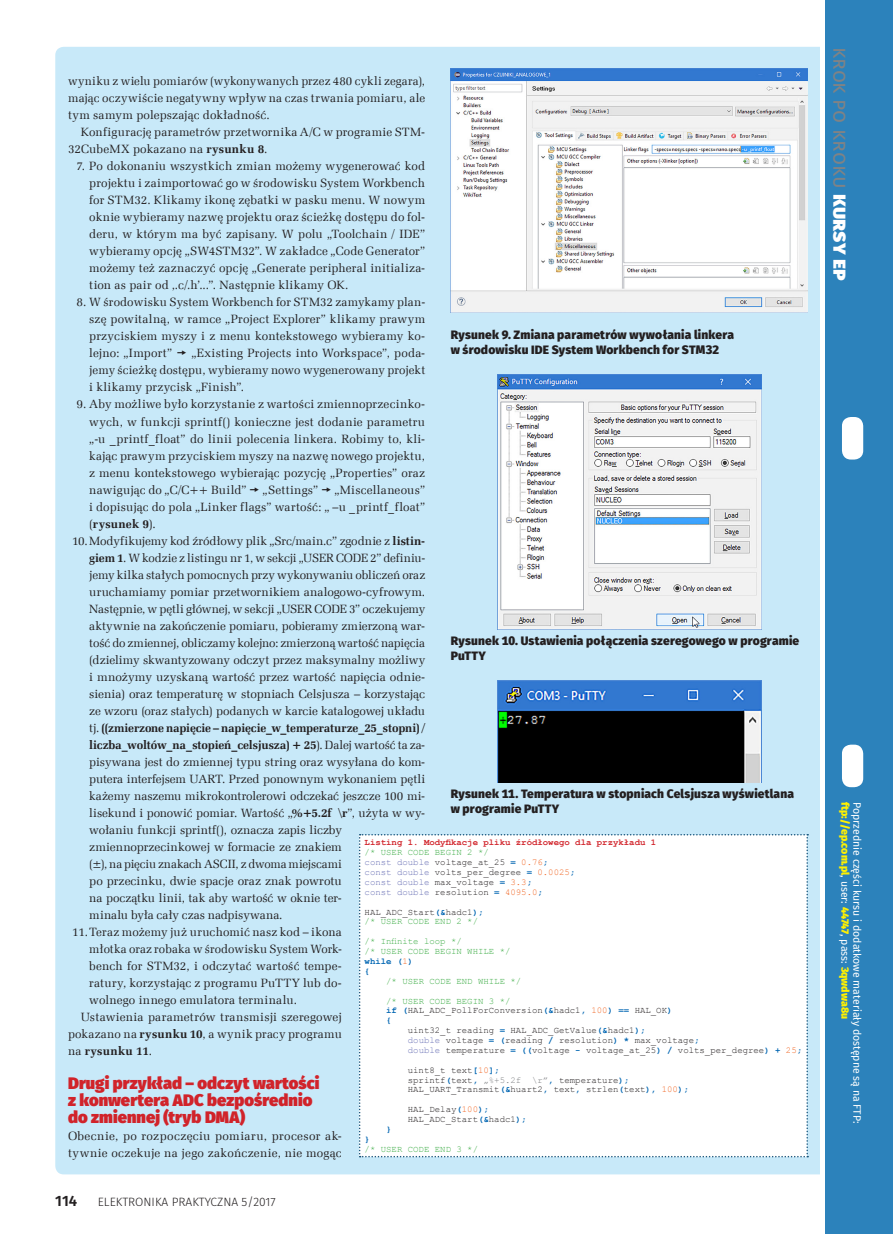
<style>
.page{position:relative;width:893px;height:1234px;background:#fff}
.page>*{position:absolute;margin:0;border:0;box-sizing:border-box;transform-origin:0 0}
.t1{font:21px "Fira Sans";color:#808285}
._3_Srodtytul{font:900 16.5px/17px "Fira Sans";letter-spacing:.005em;color:#d1232a}
.t2{font:600 15px "Fira Sans";color:#231f20}
._1_Body{font:12px/17px "Zapf Ellipt EU";letter-spacing:.005em;color:#231f20;text-align:justify}
._4_Podpis{font:800 12px/15px "Fira Sans";letter-spacing:.015em;color:#231f20}
._1_Body-2{font:12px/17px "Zapf Ellipt EU";letter-spacing:.03em;color:#231f20}
.t3{font:300 12px "Fira Sans";color:#231f20}
._1_Body-3{font:12px "Zapf Ellipt EU";letter-spacing:.025em;color:#231f20}
.t4{font:10.5px "Fira Sans";color:#fff}
.t5{font:800 10.5px "Fira Sans";color:#fff101}
._6_listing{font:9px "Courier New";color:#231f20}
._6_listing-2{font:9px "Courier New";color:#40ae49}
._6_listing-3{font:9px "Courier New";color:#6b72b6}
._6_listing-4{font:700 9px "Courier New";color:#d1232a}
._6_listing-5{font:700 9px "Courier New";color:#0367b3}
.s1{font-weight:700}
.s2{color:#6b72b6}
.s3{font-weight:700;color:#0367b3}
.s4{color:#f16522}
.s5{color:#231f20}
.s6{font-weight:400;color:#f16522}
.s7{color:#808285}
.s8{font-weight:800;color:#fff}
.s9{font-weight:400;color:#fff}
</style>
<div class="page">
<div style="left:55px;top:47px;width:832px;height:1127px;background:#c8e9f9;border-radius:9px"></div>
<div style="left:825px;top:0;width:68px;height:1233px;background:#2c82bb"></div>
<div style="left:842px;top:417px;width:21px;height:42px;background:#fff;border-radius:9px"></div>
<div style="left:842px;top:744px;width:21px;height:43px;background:#fff;border-radius:9px"></div>
<hr style="left:821px;top:0;width:4px;height:1233px;background:#fff">
<div style="left:359px;top:834px;width:449px;height:323px;background:#fff"></div>
<img style="left:451px;top:68px;width:357px;height:244px">
<img style="left:497px;top:374px;width:264px;height:255px">
<img style="left:497px;top:680px;width:264px;height:102px">
<p class="_1_Body" style="left:68px;top:73px;width:359px">wyniku z wielu pomiarów (wykonywanych przez 480 cykli zegara), mając oczywiście negatywny wpływ na czas trwania pomiaru, ale tym samym polepszając dokładność.</p>
<p class="_1_Body" style="left:68px;top:124px;width:359px;text-indent:13px">Konfigurację parametrów przetwornika A/C w programie STM-<br>32CubeMX pokazano na <span class="s1">rysunku 8</span>.</p>
<p class="_1_Body" style="left:89px;top:158px;width:337px;text-indent:-13px">7. Po dokonaniu wszystkich zmian możemy wygenerować kod projektu i zaimportować go w środowisku System Workbench for STM32. Klikamy ikonę zębatki w pasku menu. W nowym oknie wybieramy nazwę projektu oraz ścieżkę dostępu do fol&shy;deru, w którym ma być zapisany. W polu „Toolchain / IDE” wybieramy opcję „SW4STM32”. W zakładce „Code Generator” możemy też zaznaczyć opcję „Generate peripheral initializa&shy;tion as pair od ‚.c/.h’...”. Następnie klikamy OK.</p>
<p class="_1_Body" style="left:89px;top:294px;width:337px;text-indent:-13px">8. W środowisku System Workbench for STM32 zamykamy plan&shy;szę powitalną, w ramce „Project Explorer” klikamy prawym przyciskiem myszy i z menu kontekstowego wybieramy ko&shy;lejno: „Import”</p>
<p class="_4_Podpis" style="left:451px;top:325px;width:285px">Rysunek 9. Zmiana parametrów wywołania linkera w środowisku IDE System Workbench for STM32</p>
<p class="_1_Body" style="left:89px;top:345px;width:337px;text-indent:102px">„Existing Projects into Workspace”, poda&shy;jemy ścieżkę dostępu, wybieramy nowo wygenerowany projekt i klikamy przycisk „Finish”.</p>
<p class="_1_Body" style="left:89px;top:396px;width:337px;text-indent:-13px">9. Aby możliwe było korzystanie z wartości zmiennoprzecinko&shy;wych, w funkcji sprintf() konieczne jest dodanie parametru „-u _printf_float” do linii polecenia linkera. Robimy to, kli&shy;kając prawym przyciskiem myszy na nazwę nowego projektu, z menu kontekstowego wybierając pozycję „Properties” oraz nawigując do „C/C++ Build”</p>
<p class="_1_Body" style="left:89px;top:481px;width:337px;text-indent:245px">„Miscellaneous” i dopisując do pola „Linker flags” wartość: „ –u _printf_float” (<span class="s1">rysunek 9</span>).</p>
<p class="_1_Body" style="left:89px;top:532px;width:337px;text-align:left;text-indent:-17px">10.Modyfikujemy kod źródłowy plik „Src/main.c” zgodnie z <span class="s1">listin&shy;giem 1</span>. W kodzie z listingu nr 1, w sekcji „USER CODE 2” definiu&shy;jemy kilka stałych pomocnych przy wykonywaniu obliczeń oraz uruchamiamy pomiar przetwornikiem analogowo-cyfrowym.<br>Następnie, w pętli głównej, w sekcji „USER CODE 3” oczekujemy aktywnie na zakończenie pomiaru, pobieramy zmierzoną war&shy;tość do zmiennej, obliczamy kolejno: zmierzoną wartość napięcia (dzielimy skwantyzowany odczyt przez maksymalny możliwy i mnożymy uzyskaną wartość przez wartość napięcia odnie&shy;sienia) oraz temperaturę w stopniach Celsjusza – korzystając ze wzoru (oraz stałych) podanych w karcie katalogowej układu tj. <span class="s1">((zmierzone napięcie – napięcie_w_temperaturze_25_stopni) / liczba_woltów_na_stopień_celsjusza) + 25</span>). Dalej wartość ta za&shy;pisywana jest do zmiennej typu string oraz wysyłana do kom&shy;putera interfejsem UART. Przed ponownym wykonaniem pętli każemy naszemu mikrokontrolerowi odczekać jeszcze 100 mi&shy;lisekund i ponowić pomiar. Wartość „<span class="s1">%+5.2f \r</span>”, użyta w wy&shy;wołaniu funkcji sprintf(), oznacza zapis liczby zmiennoprzecinkowej w formacie ze znakiem<br>(±), na pięciu znakach ASCII, z dwoma miejscami<br>po przecinku, dwie spacje oraz znak powrotu<br>na początku linii, tak aby wartość w oknie ter-<br>minalu była cały czas nadpisywana.</p>
<p class="_1_Body" style="left:89px;top:923px;width:254px;text-indent:-17px">11.Teraz możemy już uruchomić nasz kod – ikona młotka oraz robaka w środowisku System Work&shy;bench for STM32, i odczytać wartość tempe&shy;ratury, korzystając z programu PuTTY lub do&shy;wolnego innego emulatora terminalu.</p>
<p class="_1_Body" style="left:68px;top:1008px;width:275px;text-indent:13px">Ustawienia parametrów transmisji szeregowej pokazano na <span class="s1">rysunku 10</span>, a wynik pracy programu na <span class="s1">rysunku 11</span>.</p>
<p class="_3_Srodtytul" style="left:68px;top:1072px;width:253px">Drugi przykład – odczyt wartości z konwertera ADC bezpośrednio do zmiennej (tryb DMA)</p>
<p class="_1_Body-2" style="left:68px;top:1127px;width:275px">Obecnie, po rozpoczęciu pomiaru, procesor ak&shy;tywnie oczekuje na jego zakończenie, nie mogąc</p>
<p class="_1_Body-3" style="left:263px;top:482px;width:57px">„Settings”</p>
<p class="_4_Podpis" style="left:451px;top:631px;width:350px">Rysunek 10. Ustawienia połączenia szeregowego w programie<br>PuTTY</p>
<p class="_4_Podpis" style="left:451px;top:785px;width:345px">Rysunek 11. Temperatura w stopniach Celsjusza wyświetlana w programie PuTTY</p>
<p class="_6_listing-4" style="left:365px;top:836px;width:293px">Listing 1. Modyfikacje pliku źródłowego dla przykładu 1</p>
<p class="_6_listing-2" style="left:365px;top:846px;width:126px">/* USER CODE BEGIN 2 */</p>
<p class="_6_listing" style="left:365px;top:856px;width:185px"><span class="s2">const double</span> voltage_at_25 <span class="s3">=</span> <span class="s4">0.76</span><span class="s3">;</span></p>
<p class="_6_listing" style="left:365px;top:866px;width:212px"><span class="s2">const double</span> volts_per_degree <span class="s3">=</span> <span class="s4">0.0025</span><span class="s3">;</span></p>
<p class="_6_listing-3" style="left:365px;top:876px;width:169px">const double <span class="s5">max_voltage</span> <span class="s3">=</span> <span class="s4">3.3</span><span class="s3">;</span></p>
<p class="_6_listing-3" style="left:365px;top:886px;width:180px">const double <span class="s5">resolution</span> <span class="s3">=</span> <span class="s4">4095.0</span><span class="s3">;</span></p>
<p class="_6_listing" style="left:365px;top:906px;width:120px">HAL_ADC_Start<span class="s3">(&amp;</span>hadc1<span class="s3">);</span></p>
<p class="_6_listing-2" style="left:365px;top:915px;width:115px">/* USER CODE END 2 */</p>
<p class="_6_listing-2" style="left:365px;top:935px;width:99px">/* Infinite loop */</p>
<p class="_6_listing-2" style="left:365px;top:945px;width:147px">/* USER CODE BEGIN WHILE */</p>
<p class="_6_listing-5" style="left:365px;top:955px;width:50px">while (<span class="s6">1</span>)</p>
<p class="_6_listing-5" style="left:365px;top:965px;width:7px">{</p>
<p class="_6_listing-2" style="left:386px;top:975px;width:137px">/* USER CODE END WHILE */</p>
<p class="_6_listing-2" style="left:386px;top:994px;width:126px">/* USER CODE BEGIN 3 */</p>
<p class="_6_listing" style="left:386px;top:1004px;width:288px"><span class="s3">if (</span>HAL_ADC_PollForConversion<span class="s3">(&amp;</span>hadc1<span class="s3">,</span> <span class="s4">100</span><span class="s3">) ==</span> HAL_OK<span class="s3">)</span></p>
<p class="_6_listing-5" style="left:386px;top:1014px;width:7px">{</p>
<p class="_6_listing" style="left:408px;top:1024px;width:239px">uint32_t reading <span class="s3">=</span> HAL_ADC_GetValue<span class="s3">(&amp;</span>hadc1<span class="s3">);</span></p>
<p class="_6_listing" style="left:408px;top:1034px;width:293px"><span class="s2">double</span> voltage <span class="s3">= (</span>reading <span class="s3">/</span> resolution<span class="s3">) *</span> max_voltage<span class="s3">;</span></p>
<p class="_6_listing" style="left:408px;top:1044px;width:396px"><span class="s2">double</span> temperature <span class="s3">= ((</span>voltage <span class="s3">-</span> voltage_at_25<span class="s3">) /</span> volts_per_degree<span class="s3">) +</span> <span class="s4">25</span><span class="s3">;</span></p>
<p class="_6_listing" style="left:408px;top:1063px;width:93px">uint8_t text<span class="s3">[</span><span class="s4">10</span><span class="s3">];</span></p>
<p class="_6_listing" style="left:408px;top:1073px;width:223px">sprintf<span class="s3">(</span>text<span class="s3">,</span> <span class="s7">„%+5.2f \r”</span><span class="s3">,</span> temperature<span class="s3">);</span></p>
<p class="_6_listing" style="left:408px;top:1083px;width:282px">HAL_UART_Transmit<span class="s3">(&amp;</span>huart2<span class="s3">,</span> text<span class="s3">,</span> strlen<span class="s3">(</span>text<span class="s3">),</span> <span class="s4">100</span><span class="s3">);</span></p>
<p class="_6_listing" style="left:408px;top:1103px;width:83px">HAL_Delay<span class="s3">(</span><span class="s4">100</span><span class="s3">);</span></p>
<p class="_6_listing" style="left:408px;top:1113px;width:120px">HAL_ADC_Start<span class="s3">(&amp;</span>hadc1<span class="s3">);</span></p>
<p class="_6_listing-5" style="left:386px;top:1123px;width:7px">}</p>
<p class="_6_listing-5" style="left:365px;top:1133px;width:7px">}</p>
<p class="_6_listing-2" style="left:365px;top:1142px;width:115px">/* USER CODE END 3 */</p>
<p class="t2" style="left:55px;top:1188px;width:24px">114</p>
<p class="t3" style="left:98px;top:1193px;width:179px">ELEKTRONIKA PRAKTYCZNA 5/2017</p>
<h1 class="t1" style="left:857px;top:47px;width:235px;rotate:90deg">Krok po kroku <span class="s8">Kursy EP</span></h1>
<p class="t5" style="left:854px;top:801px;width:218px;rotate:90deg">ftp://ep.com.pl<span class="s9">, user:</span> 44747<span class="s9">, pass:</span> 3qwdwa8u</p>
<p class="t4" style="left:865px;top:801px;width:323px;rotate:90deg">Poprzednie części kursu i dodatkowe materiały dostępne są na FTP:</p>
</div>
